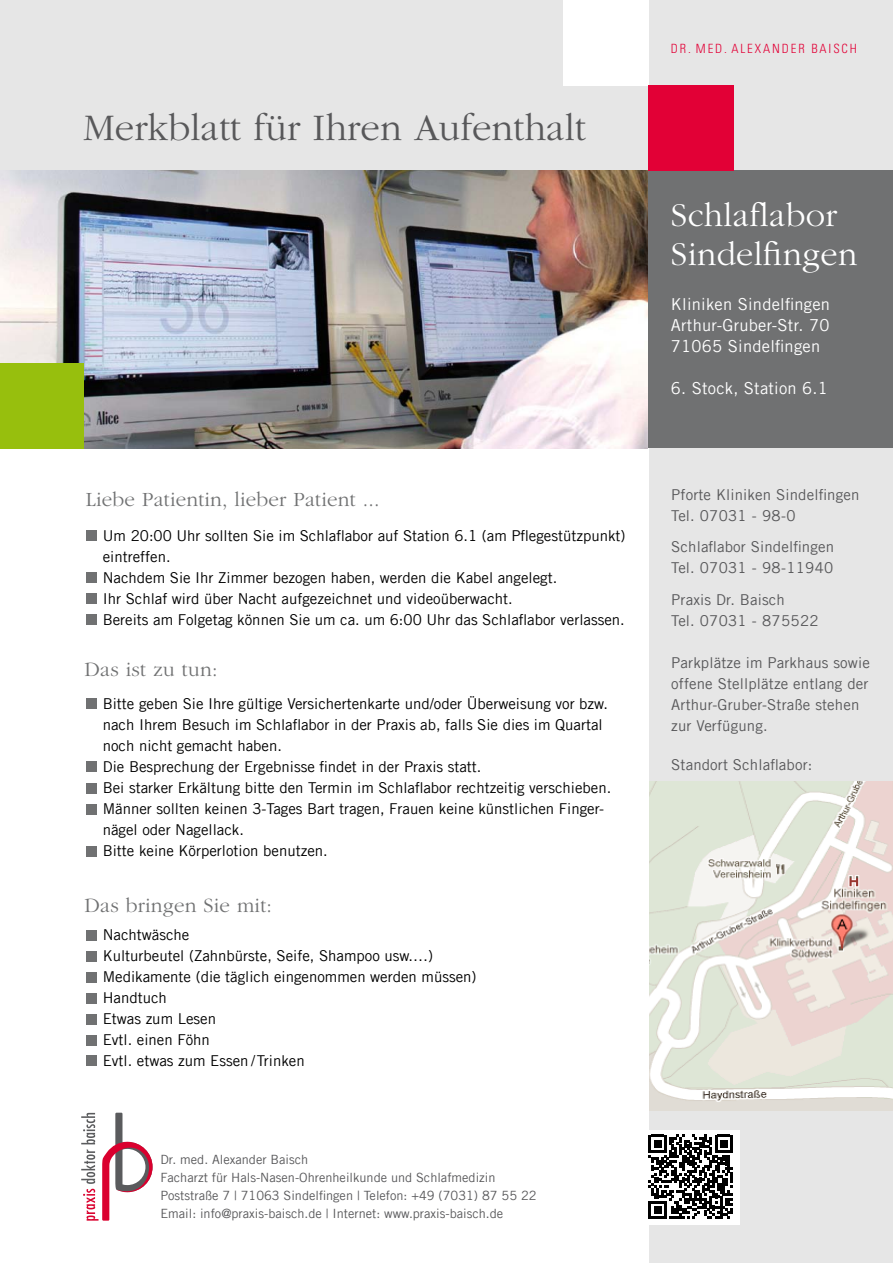
<style>
.page{position:relative;width:893px;height:1263px;background:#e6e6e6}
.page>*{position:absolute;margin:0;border:0;box-sizing:border-box;transform-origin:0 0}
.t1{font:300 39px "ITC Garamond Std";color:#58585a}
.t2{font:300 34.35px/39px "ITC Garamond Std";letter-spacing:.01em;color:#fff}
.t3{font:300 21px "ITC Garamond Std";letter-spacing:.01em;color:#707172}
.t4{font:16.5px/21px "Trade Gothic LT Com";letter-spacing:.015em;color:#fff;text-align:justify}
.t5{font:15px/21px "Trade Gothic LT Com";color:#000}
.t6{font:15px/21px "Trade Gothic LT Com";letter-spacing:.01em;color:#58585a}
.t7{font:12.75px/18px "Trade Gothic LT Com";color:#58585a}
.t8{font:300 condensed 12.75px "Univers";letter-spacing:.15em;color:#e20036}
</style>
<div class="page">
<img style="left:648px;top:781px;width:245px;height:329px">
<div style="left:0;top:446px;width:648px;height:817px;background:#fff"></div>
<div style="left:648px;top:170px;width:245px;height:278px;background:#707172"></div>
<div style="left:563px;top:0;width:85px;height:85px;background:#fff"></div>
<div style="left:648px;top:85px;width:85px;height:85px;background:#e20036"></div>
<img style="left:0;top:170px;width:648px;height:278px">
<div style="left:0;top:363px;width:84px;height:85px;background:#97bf0d"></div>
<div style="left:86px;top:530px;width:10px;height:11px;background:#707172"></div>
<div style="left:86px;top:572px;width:10px;height:11px;background:#707172"></div>
<div style="left:86px;top:593px;width:10px;height:11px;background:#707172"></div>
<div style="left:86px;top:614px;width:10px;height:11px;background:#707172"></div>
<div style="left:86px;top:698px;width:10px;height:11px;background:#707172"></div>
<div style="left:86px;top:761px;width:10px;height:11px;background:#707172"></div>
<div style="left:86px;top:783px;width:10px;height:10px;background:#707172"></div>
<div style="left:86px;top:804px;width:10px;height:10px;background:#707172"></div>
<div style="left:86px;top:846px;width:10px;height:10px;background:#707172"></div>
<div style="left:86px;top:930px;width:10px;height:11px;background:#707172"></div>
<div style="left:86px;top:951px;width:10px;height:11px;background:#707172"></div>
<div style="left:86px;top:972px;width:10px;height:11px;background:#707172"></div>
<div style="left:86px;top:993px;width:10px;height:11px;background:#707172"></div>
<div style="left:86px;top:1014px;width:10px;height:11px;background:#707172"></div>
<div style="left:86px;top:1035px;width:10px;height:11px;background:#707172"></div>
<div style="left:86px;top:1055px;width:10px;height:11px;background:#707172"></div>
<div style="left:643px;top:1130px;width:97px;height:94px;background:#fff"></div>
<svg style="left:649px;top:1135px;width:83px;height:83px"></svg>
<svg style="left:81px;top:1113px;width:72px;height:108px"></svg>
<h1 class="t1" style="left:84px;top:107px;width:504px">Merkblatt für Ihren Aufenthalt</h1>
<h3 class="t3" style="left:86px;top:488px;width:295px">Liebe Patientin, lieber Patient ...</h3>
<p class="t5" style="left:103px;top:525px;width:524px">Um 20:00 Uhr sollten Sie im Schlaflabor auf Station 6.1 (am Pflegestützpunkt) eintreffen.<br>Nachdem Sie Ihr Zimmer bezogen haben, werden die Kabel angelegt.<br>Ihr Schlaf wird über Nacht aufgezeichnet und videoüberwacht.<br>Bereits am Folgetag können Sie um ca. um 6:00 Uhr das Schlaflabor verlassen.</p>
<h3 class="t3" style="left:84px;top:658px;width:135px">Das ist zu tun:</h3>
<p class="t5" style="left:103px;top:693px;width:510px">Bitte geben Sie Ihre gültige Versichertenkarte und/oder Überweisung vor bzw. nach Ihrem Besuch im Schlaflabor in der Praxis ab, falls Sie dies im Quartal noch nicht gemacht haben.<br>Die Besprechung der Ergebnisse findet in der Praxis statt.<br>Bei starker Erkältung bitte den Termin im Schlaflabor rechtzeitig verschieben.<br>Männer sollten keinen 3-Tages Bart tragen, Frauen keine künstlichen Finger&shy;nägel oder Nagellack.<br>Bitte keine Körperlotion benutzen.</p>
<h3 class="t3" style="left:84px;top:894px;width:189px">Das bringen Sie mit:</h3>
<p class="t5" style="left:103px;top:924px;width:375px">Nachtwäsche<br>Kulturbeutel (Zahnbürste, Seife, Shampoo usw.…)<br>Medikamente (die täglich eingenommen werden müssen)<br>Handtuch<br>Etwas zum Lesen<br>Evtl. einen Föhn<br>Evtl. etwas zum Essen /Trinken</p>
<p class="t7" style="left:160px;top:1150px;width:378px">Dr. med. Alexander Baisch<br>Facharzt für Hals-Nasen-Ohrenheilkunde und Schlafmedizin Poststraße 7 | 71063 Sindelfingen | Telefon: +49 (7031) 87 55 22<br>Email: info@praxis-baisch.de | Internet: www.praxis-baisch.de</p>
<p class="t8" style="left:671px;top:40px;width:188px">DR. MED . ALEXAND ER BAISCH</p>
<h2 class="t2" style="left:671px;top:196px;width:188px">Schlaflabor<br>Sindelfingen</h2>
<p class="t4" style="left:671px;top:293px;width:161px">Kliniken Sindelfingen Arthur-Gruber-Str. 70<br>71065 Sindelfingen</p>
<p class="t4" style="left:671px;top:377px;width:159px">6. Stock, Station 6.1</p>
<p class="t6" style="left:671px;top:484px;width:190px">Pforte Kliniken Sindelfingen<br>Tel. 07031 - 98-0</p>
<p class="t6" style="left:671px;top:536px;width:164px">Schlaflabor Sindelfingen<br>Tel. 07031 - 98-11940</p>
<p class="t6" style="left:671px;top:589px;width:149px">Praxis Dr. Baisch<br>Tel. 07031 - 875522</p>
<p class="t6" style="left:671px;top:652px;width:200px">Parkplätze im Parkhaus sowie offene Stellplätze entlang der<br>Arthur-Gruber-Straße stehen zur Verfügung.</p>
<p class="t6" style="left:671px;top:754px;width:143px">Standort Schlaflabor:</p>
</div>
